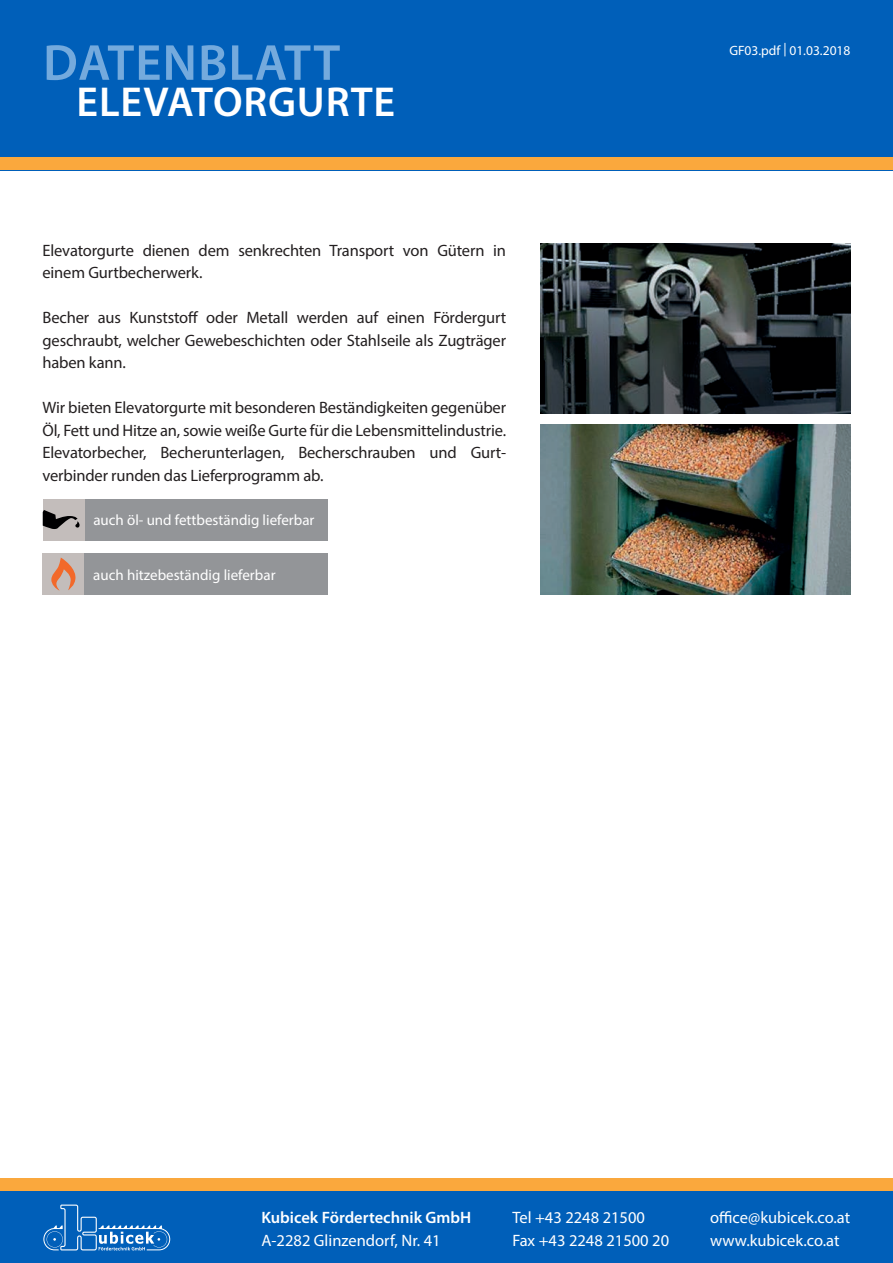
<style>
.page{position:relative;width:893px;height:1263px;background:#fff}
.page>*{position:absolute;margin:0;border:0;box-sizing:border-box;transform-origin:0 0}
.t1{font:600 51px "Myriad Pro";letter-spacing:.02em;color:#74aadd}
.t2{font:600 42px "Myriad Pro";letter-spacing:.02em;color:#fff}
.t3{font:16.5px/22.5px "Myriad Pro";letter-spacing:-.01em;color:#231f20}
.t4{font:16.5px "Myriad Pro";color:#fff}
.t5{font:600 16.5px "Myriad Pro";color:#fff}
.t6{font:15px "Myriad Pro";color:#fff}
.t7{font:13.5px "Myriad Pro";color:#fff}
</style>
<div class="page">
<img style="left:540px;top:243px;width:310px;height:170px">
<img style="left:540px;top:425px;width:310px;height:170px">
<div style="left:0;top:0;width:893px;height:170px;background:#005fb9"></div>
<div style="left:0;top:1184px;width:893px;height:79px;background:#005fb9"></div>
<svg style="left:43px;top:1204px;width:127px;height:46px"></svg>
<div style="left:0;top:157px;width:893px;height:13px;background:#faa83d"></div>
<div style="left:0;top:1178px;width:893px;height:13px;background:#faa83d"></div>
<div style="left:72px;top:499px;width:255px;height:41px;background:#939598"></div>
<div style="left:43px;top:499px;width:42px;height:41px;background:#c3bdbb"></div>
<svg style="left:43px;top:510px;width:37px;height:19px"></svg>
<div style="left:72px;top:553px;width:255px;height:42px;background:#939598"></div>
<div style="left:43px;top:553px;width:41px;height:42px;background:#c3bdbb"></div>
<svg style="left:51px;top:557px;width:25px;height:34px"></svg>
<p class="t1" style="left:43px;top:30px;width:299px">DATENBLATT</p>
<p class="t2" style="left:77px;top:75px;width:320px">ELEVATORGURTE</p>
<p class="t3" style="left:43px;top:239px;width:465px">Elevatorgurte dienen dem senkrechten Transport von Gütern in einem Gurtbecherwerk.</p>
<p class="t3" style="left:43px;top:306px;width:465px;text-align:justify">Becher aus Kunststoff oder Metall werden auf einen Fördergurt geschraubt, welcher Gewebeschichten oder Stahlseile als Zugträger haben kann.</p>
<p class="t3" style="left:43px;top:396px;width:465px">Wir bieten Elevatorgurte mit besonderen Beständigkeiten gegenüber<br>Öl, Fett und Hitze an, sowie weiße Gurte für die Lebensmittelindustrie.</p>
<p class="t3" style="left:43px;top:441px;width:465px">Elevatorbecher, Becherunterlagen, Becherschrauben und Gurt&shy;verbinder runden das Lieferprogramm ab.</p>
<p class="t6" style="left:93px;top:511px;width:223px">auch öl- und fettbeständig lieferbar</p>
<p class="t6" style="left:93px;top:565px;width:184px">auch hitzebeständig lieferbar</p>
<p class="t7" style="left:729px;top:42px;width:123px">GF03.pdf | 01.03.2018</p>
<p class="t5" style="left:261px;top:1207px;width:211px">Kubicek Fördertechnik GmbH</p>
<p class="t4" style="left:261px;top:1230px;width:181px">A-2282 Glinzendorf, Nr. 41</p>
<p class="t4" style="left:512px;top:1207px;width:134px">Tel +43 2248 21500</p>
<p class="t4" style="left:512px;top:1230px;width:158px">Fax +43 2248 21500 20</p>
<p class="t4" style="left:710px;top:1207px;width:142px">office@kubicek.co.at</p>
<p class="t4" style="left:710px;top:1230px;width:131px">www.kubicek.co.at</p>
</div>
